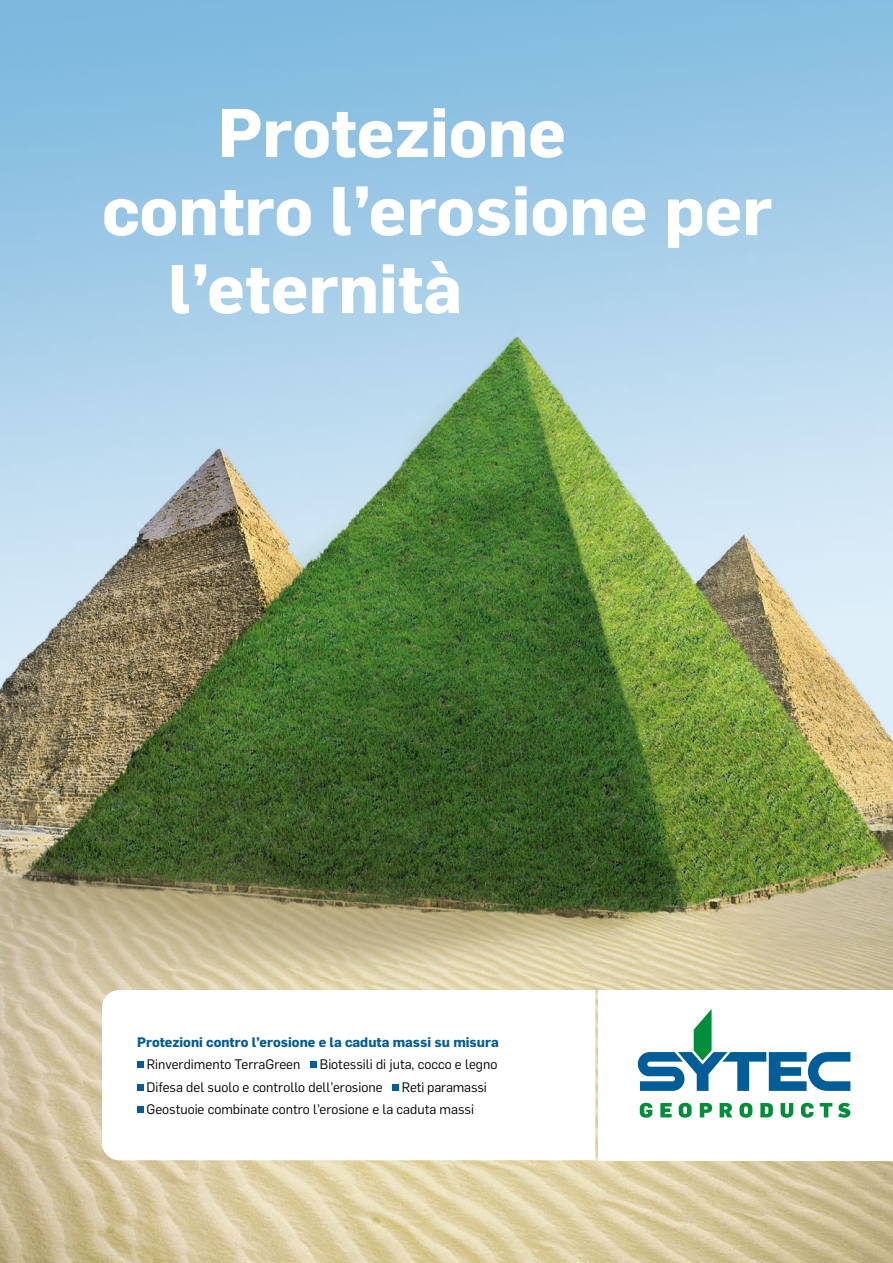
<style>
.page{position:relative;width:893px;height:1263px;background:#fff}
.page>*{position:absolute;margin:0;border:0;box-sizing:border-box;transform-origin:0 0}
.t1{font:700 67.5px "Flama";color:#fff}
.t2{font:13.5px/22.5px "Flama";color:#000}
.t3{font:700 13.5px "Flama";color:#005d97}
</style>
<div class="page">
<img style="left:0;top:55px;width:893px;height:1208px">
<svg style="left:102px;top:990px;width:493px;height:170px"></svg>
<div style="left:598px;top:990px;width:295px;height:170px;background:#fff"></div>
<svg style="left:640px;top:1103px;width:12px;height:15px"></svg>
<svg style="left:660px;top:1103px;width:12px;height:14px"></svg>
<svg style="left:679px;top:1103px;width:13px;height:15px"></svg>
<svg style="left:700px;top:1103px;width:12px;height:14px"></svg>
<svg style="left:720px;top:1103px;width:12px;height:14px"></svg>
<svg style="left:739px;top:1103px;width:13px;height:15px"></svg>
<svg style="left:760px;top:1103px;width:13px;height:14px"></svg>
<svg style="left:781px;top:1103px;width:12px;height:15px"></svg>
<svg style="left:801px;top:1103px;width:12px;height:15px"></svg>
<svg style="left:820px;top:1103px;width:12px;height:14px"></svg>
<svg style="left:838px;top:1103px;width:12px;height:15px"></svg>
<svg style="left:638px;top:1009px;width:212px;height:82px"></svg>
<div style="left:137px;top:1061px;width:7px;height:7px;background:#005d97"></div>
<div style="left:310px;top:1061px;width:7px;height:7px;background:#005d97"></div>
<div style="left:137px;top:1084px;width:7px;height:6px;background:#005d97"></div>
<div style="left:392px;top:1084px;width:7px;height:6px;background:#005d97"></div>
<div style="left:137px;top:1106px;width:7px;height:7px;background:#005d97"></div>
<h1 class="t1" style="left:218px;top:91px;width:350px">Protezione</h1>
<h1 class="t1" style="left:102px;top:169px;width:672px">contro l’erosione per</h1>
<h1 class="t1" style="left:168px;top:247px;width:295px">l’eternità</h1>
<p class="t3" style="left:137px;top:1034px;width:363px">Protezioni contro l’erosione e la caduta massi su misura</p>
<p class="t2" style="left:147px;top:1053px;width:155px">Rinverdimento TerraGreen</p>
<p class="t2" style="left:146px;top:1053px;width:352px;text-indent:173px">Biotessili di juta, cocco e legno<br>Difesa del suolo e controllo dell’erosione</p>
<p class="t2" style="left:146px;top:1075px;width:342px;text-indent:255px">Reti paramassi<br>Geostuoie combinate contro l’erosione e la caduta massi</p>
</div>
